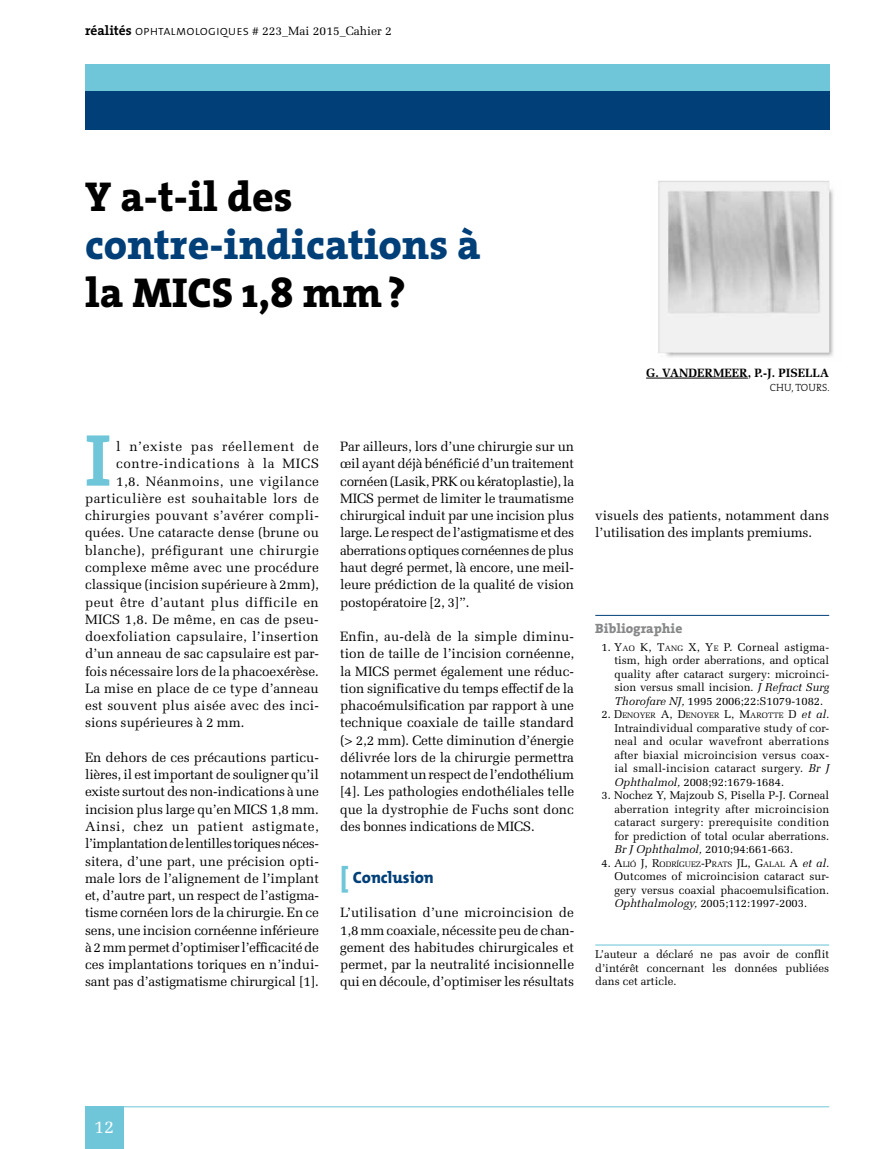
<style>
.page{position:relative;width:893px;height:1149px;background:#fff}
.page>*{position:absolute;margin:0;border:0;box-sizing:border-box;transform-origin:0 0}
.t1{font:74.25px "The Serif Bold Caps";color:#6fc6d9}
.t2{font:800 42px "The Serif";color:#000}
.t3{font:800 42px "The Serif";color:#003f78}
.t4{font:18px "Melior";color:#fff}
.t5{font:800 16.5px "The Mix";color:#003f78}
.t6{font:13.5px/17.2px "Melior";letter-spacing:.005em;color:#000;text-align:justify}
.t7{font:13.5px "Melior";letter-spacing:.03em;color:#000}
.t8{font:13.5px "Melior";letter-spacing:.025em;color:#000}
.t9{font:13.5px "Melior";letter-spacing:.045em;color:#000}
.t10{font:13.5px "Melior";letter-spacing:.05em;color:#000}
.t11{font:800 13.5px "The Serif";color:#87888a}
.t12{font:12px "Melior";color:#000}
.t13{font:700 12px "Melior";color:#000}
.t14{font:11.25px/13.5px "Melior";color:#000;text-align:justify}
.t15{font:300 10.5px "The Serif";color:#000}
.t16{font:7.8px "Melior";letter-spacing:.015em;color:#000}
.s1{font-family:"The Serif";font-weight:700;font-size:13.5px}
.s2{font-family:"The Sans Light Caps";font-size:13.5px}
.s3{font-size:27px;color:#6fc6d9}
.s4{font-style:inherit}
.s5{font-size:7.8px}
.s6{font-style:italic}
.s7{font-size:11.25px}
.s8{font-style:italic;font-size:11.25px}
</style>
<div class="page">
<div style="left:85px;top:64px;width:744px;height:27px;background:#6fc6d9"></div>
<div style="left:85px;top:91px;width:744px;height:39px;background:#003f78"></div>
<div style="left:85px;top:1106px;width:38px;height:42px;background:#6fc6d9"></div>
<hr style="left:85px;top:1106px;width:744px;height:1px;background:#6fc6d9">
<hr style="left:595px;top:615px;width:234px;height:1px;background:#003f78">
<hr style="left:595px;top:944px;width:234px;height:1px;background:#6fc6d9">
<img style="left:658px;top:181px;width:176px;height:177px">
<hr style="left:646px;top:377px;width:102px;height:1px;background:#000">
<p class="t12" style="left:85px;top:24px;width:308px"><span class="s1">réalités</span> <span class="s2">ophtalmologiques</span> # 223_Mai 2015_Cahier 2</p>
<h2 class="t2" style="left:85px;top:161px;width:209px">Y a-t-il des</h2>
<h2 class="t3" style="left:85px;top:209px;width:397px">contre-indications à</h2>
<h2 class="t2" style="left:85px;top:257px;width:322px">la MICS 1,8 mm?</h2>
<h1 class="t1" style="left:85px;top:398px;width:27px">I</h1>
<p class="t10" style="left:116px;top:438px;width:204px">l n’existe pas réellement de</p>
<p class="t9" style="left:116px;top:455px;width:204px">contre-indications à la MICS</p>
<p class="t7" style="left:116px;top:473px;width:204px">1,8. Néanmoins, une vigilance</p>
<p class="t7" style="left:85px;top:490px;width:235px">particulière est souhaitable lors de</p>
<p class="t8" style="left:85px;top:507px;width:235px">chirurgies pouvant s’avérer compli-</p>
<p class="t6" style="left:85px;top:524px;width:236px">quées. Une cataracte dense (brune ou</p>
<p class="t7" style="left:85px;top:542px;width:235px">blanche), préfigurant une chirurgie</p>
<p class="t6" style="left:85px;top:558px;width:235px">complexe même avec une procédure</p>
<p class="t6" style="left:85px;top:576px;width:235px">classique (incision supérieure à 2mm),</p>
<p class="t7" style="left:85px;top:594px;width:235px">peut être d’autant plus difficile en</p>
<p class="t6" style="left:85px;top:610px;width:235px">MICS 1,8. De même, en cas de pseu-</p>
<p class="t6" style="left:85px;top:627px;width:235px">doexfoliation capsulaire, l’insertion</p>
<p class="t6" style="left:85px;top:645px;width:235px">d’un anneau de sac capsulaire est par-</p>
<p class="t6" style="left:85px;top:662px;width:235px">fois nécessaire lors de la phacoexérèse.</p>
<p class="t6" style="left:85px;top:679px;width:235px">La mise en place de ce type d’anneau</p>
<p class="t6" style="left:85px;top:696px;width:235px">est souvent plus aisée avec des inci-</p>
<p class="t6" style="left:85px;top:714px;width:161px">sions supérieures à 2 mm.</p>
<p class="t6" style="left:85px;top:748px;width:235px">En dehors de ces précautions particu&shy;lières, il est important de souligner qu’il existe surtout des non-indications à une incision plus large qu’en MICS 1,8 mm.<br>Ainsi, chez un patient astigmate, l’implantation de lentilles toriques néces&shy;sitera, d’une part, une précision opti&shy;male lors de l’alignement de l’implant et, d’autre part, un respect de l’astigma&shy;tisme cornéen lors de la chirurgie. En ce sens, une incision cornéenne inférieure à 2 mm permet d’optimiser l’efficacité de ces implantations toriques en n’indui&shy;sant pas d’astigmatisme chirurgical [1].</p>
<p class="t6" style="left:340px;top:438px;width:235px">Par ailleurs, lors d’une chirurgie sur un œil ayant déjà bénéficié d’un traitement cornéen (Lasik, PRK ou kératoplastie), la MICS permet de limiter le traumatisme chirurgical induit par une incision plus large. Le respect de l’astigmatisme et des aberrations optiques cornéennes de plus haut degré permet, là encore, une meil&shy;leure prédiction de la qualité de vision postopératoire [2, 3]”.</p>
<p class="t6" style="left:340px;top:627px;width:236px">Enfin, au-delà de la simple diminu&shy;tion de taille de l’incision cornéenne, la MICS permet également une réduc&shy;tion significative du temps effectif de la phacoémulsification par rapport à une technique coaxiale de taille standard (&gt; 2,2 mm). Cette diminution d’énergie délivrée lors de la chirurgie permettra notamment un respect de l’endothélium [4]. Les pathologies endothéliales telle que la dystrophie de Fuchs sont donc des bonnes indications de MICS.</p>
<p class="t5" style="left:340px;top:863px;width:95px"><span class="s3">[</span> Conclusion</p>
<p class="t6" style="left:340px;top:903px;width:235px">L’utilisation d’une microincision de 1,8 mm coaxiale, nécessite peu de chan&shy;gement des habitudes chirurgicales et permet, par la neutralité incisionnelle qui en découle, d’optimiser les résultats</p>
<p class="t13" style="left:646px;top:365px;width:185px">G. VANDERMEER, P.-J. PISELLA</p>
<p class="t15" style="left:770px;top:379px;width:61px">CHU, TOURS.</p>
<p class="t6" style="left:595px;top:507px;width:235px">visuels des patients, notamment dans l’utilisation des implants premiums.</p>
<p class="t11" style="left:595px;top:616px;width:89px">Bibliographie</p>
<p class="t14" style="left:614px;top:639px;width:216px;text-indent:-13px">1. <span class="s4">Y</span><span class="s5">AO</span> <span class="s4">K, T</span><span class="s5">ANG</span> <span class="s4">X, Y</span><span class="s5">E</span> <span class="s4">P.</span> Corneal astigma&shy;tism, high order aberrations, and optical quality after cataract surgery: microinci&shy;sion versus small incision. <span class="s6">J Refract Surg Thorofare NJ,</span> 1995 2006;22:S1079-1082.</p>
<p class="t16" style="left:602px;top:710px;width:229px"><span class="s7">2.</span> <span class="s7">D</span>ENOYER <span class="s7">A, D</span>ENOYER <span class="s7">L, M</span>AROTTE <span class="s7">D</span> <span class="s8">et al.</span></p>
<p class="t14" style="left:614px;top:720px;width:216px">Intraindividual comparative study of cor&shy;neal and ocular wavefront aberrations after biaxial microincision versus coax&shy;ial small-incision cataract surgery. <span class="s6">Br J Ophthalmol,</span> 2008;92:1679-1684.</p>
<p class="t14" style="left:614px;top:788px;width:216px;text-indent:-13px">3. Nochez Y, Majzoub S, Pisella P-J. Corneal aberration integrity after microincision cataract surgery: prerequisite condition for prediction of total ocular aberrations.<br><span class="s6">Br J Ophthalmol,</span> 2010;94:661-663.</p>
<p class="t16" style="left:602px;top:859px;width:229px"><span class="s7">4.</span> <span class="s7">A</span>LIÓ <span class="s7">J, R</span>ODRÍGUEZ<span class="s7">-P</span>RATS <span class="s7">JL, G</span>ALAL <span class="s7">A</span> <span class="s8">et al.</span></p>
<p class="t14" style="left:614px;top:869px;width:216px">Outcomes of microincision cataract sur&shy;gery versus coaxial phacoemulsification.<br><span class="s6">Ophthalmology,</span> 2005;112:1997-2003.</p>
<p class="t14" style="left:595px;top:947px;width:235px">L’auteur a déclaré ne pas avoir de conflit d’intérêt concernant les données publiées dans cet article.</p>
<h3 class="t4" style="left:94px;top:1115px;width:22px">12</h3>
</div>
